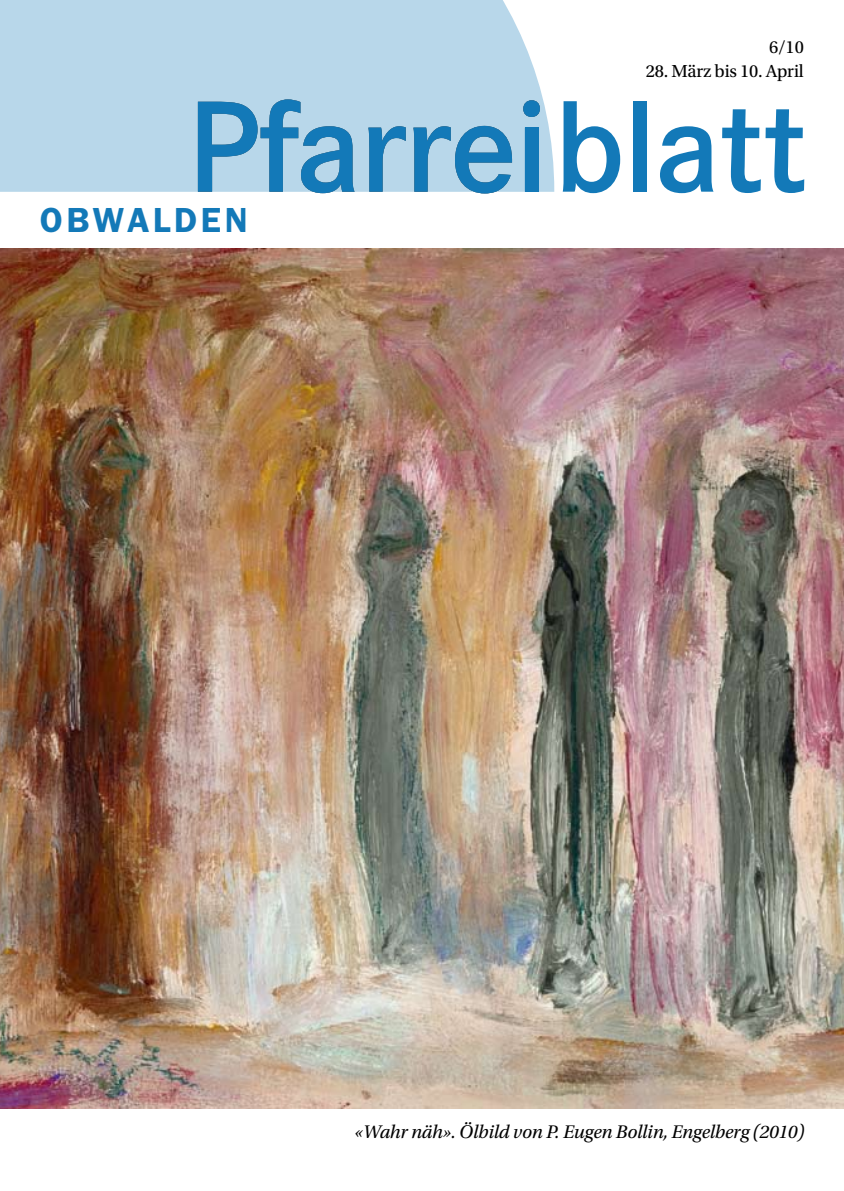
<style>
.page{position:relative;width:844px;height:1191px;background:#fff}
.page>*{position:absolute;margin:0;border:0;box-sizing:border-box;transform-origin:0 0}
.t1{font:600 35px "ITC Franklin Gothic Std";letter-spacing:.1em;color:#1379b8}
.t2{font:italic 19.25px "Utopia Std";letter-spacing:-.01em;color:#000}
.t3{font:18.38px "Utopia Std";letter-spacing:-.01em;color:#000}
</style>
<div class="page">
<div style="left:0;top:0;width:554px;height:192px;background:#b8d7ea"></div>
<svg style="left:523px;top:100px;width:17px;height:92px"></svg>
<svg style="left:198px;top:99px;width:156px;height:94px;background:#6dacd2"></svg>
<svg style="left:368px;top:126px;width:37px;height:66px;background:#6baad0"></svg>
<svg style="left:413px;top:126px;width:99px;height:67px;background:#66a7cf"></svg>
<div style="left:524px;top:128px;width:14px;height:64px;background:#1379b8"></div>
<div style="left:523px;top:100px;width:17px;height:17px;background:#1379b8;border-radius:50%"></div>
<svg style="left:562px;top:101px;width:58px;height:92px"></svg>
<div style="left:632px;top:101px;width:14px;height:91px;background:#1379b8"></div>
<svg style="left:660px;top:126px;width:53px;height:67px"></svg>
<svg style="left:722px;top:109px;width:82px;height:84px"></svg>
<img style="left:0;top:248px;width:843px;height:860px">
<h1 class="t1" style="left:40px;top:200px;width:209px">OBWALDEN</h1>
<p class="t3" style="left:768px;top:37px;width:36px">6/10</p>
<p class="t3" style="left:645px;top:61px;width:159px">28. März bis 10. April</p>
<p class="t2" style="left:354px;top:1121px;width:451px">«Wahr näh». Ölbild von P. Eugen Bollin, Engelberg (2010)</p>
</div>
